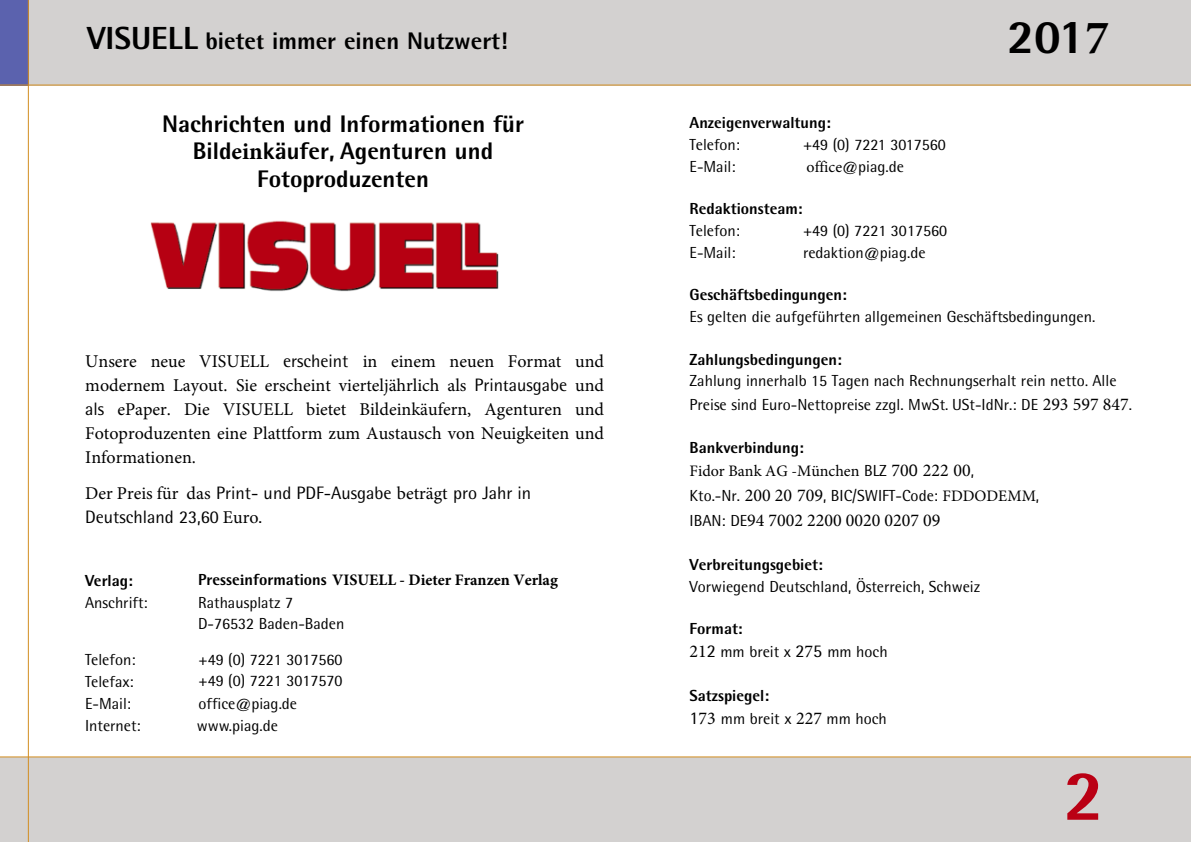
<style>
.page{position:relative;width:1191px;height:842px;background:#fff}
.page>*{position:absolute;margin:0;border:0;box-sizing:border-box;transform-origin:0 0}
.t1{font:800 72px "AT Rotis Semi Sans";color:#ba0014}
.t2{font:800 48px "AT Rotis Semi Sans";color:#000}
.t3{font:800 24px/27.2px "AT Rotis Semi Sans";color:#000;text-align:center}
.t4{font:18px/24px "Minion Pro";color:#000;text-align:justify}
.t5{font:18px/24px "AT Rotis Semi Sans";color:#000}
.t6{font:16px/22px "AT Rotis Semi Sans";color:#000}
.t7{font:800 16px "AT Rotis Semi Sans";color:#000}
.t8{font:700 16px "Minion Pro";color:#000}
.t9{font:16px "Minion Pro";color:#000}
.s1{font-size:32px}
.s2{font-family:"Minion Pro";font-weight:700}
.s3{font-family:"AT Rotis Semi Sans"}
.s4{font-family:"Minion Pro"}
.s5{font-family:"AT Rotis Semi Sans";font-weight:800}
.s6{font-weight:800}
.s7{font-family:"Minion Pro";font-size:18px}
.s8{font-size:18px}
.s9{font-family:"AT Rotis Semi Sans";font-size:18px}
.s10{font-family:"AT Rotis Semi Sans";font-size:16px}
</style>
<div class="page">
<div style="left:0;top:0;width:1191px;height:85px;background:#d3d1d0"></div>
<div style="left:0;top:0;width:28px;height:85px;background:#5b62ae"></div>
<div style="left:0;top:757px;width:1191px;height:85px;background:#d3d1d0"></div>
<hr style="left:28px;top:0;width:1px;height:842px;background:#d28d20">
<hr style="left:0;top:85px;width:1191px;height:1px;background:#d28d20">
<hr style="left:0;top:756px;width:1191px;height:1px;background:#d28d20">
<img style="left:150px;top:220px;width:349px;height:72px">
<h3 class="t3" style="left:87px;top:30px;width:422px"><span class="s1">VISUELL</span> biete<span class="s2">t</span> immer einen Nutzwert!</h3>
<h3 class="t3" style="left:162px;top:113px;width:363px">Nachrichten und Informationen für<br>Bild<span class="s2">ein</span>käufer, Agenturen und<br>Fotoproduzenten</h3>
<p class="t4" style="left:85px;top:349px;width:520px">Unsere neue VISUELL <span class="s3">erscheint</span> in einem neuen Format und modernem Layout. Sie erscheint vierteljährlich als <span class="s3">Prin</span>t<span class="s3">ausgabe</span> und <span class="s3">als</span> ePaper. Die VISUELL bietet Bildeinkäufern, Agenturen und Fotoproduzenten eine Plattform zum Austausch von Neuigkeiten und Informationen.</p>
<p class="t5" style="left:85px;top:482px;width:447px"><span class="s4">Der Preis für das</span> Print- und PDF-Ausgabe <span class="s4">beträgt</span> pro Jahr in<br>Deutschland 23,60 <span class="s4">Euro</span>.</p>
<p class="t7" style="left:85px;top:575px;width:49px">Verlag:</p>
<p class="t6" style="left:85px;top:594px;width:64px">Anschrift:</p>
<p class="t8" style="left:198px;top:569px;width:361px"><span class="s5">Presse</span>i<span class="s5">nformations</span> VISUELL - Dieter Franzen Verlag</p>
<p class="t6" style="left:198px;top:593px;width:148px">Rathausplatz 7<br>D-76532 Baden-Baden</p>
<p class="t6" style="left:85px;top:650px;width:57px">Telefon:<br>Telefax:<br>E-Mail:<br>Internet:</p>
<p class="t6" style="left:197px;top:650px;width:147px">+49 (0) 7221 3017560 +49 (0) 7221 3017570 office@piag.de www.piag.de</p>
<h2 class="t2" style="left:1007px;top:20px;width:103px">201<span class="s2">7</span></h2>
<p class="t7" style="left:689px;top:117px;width:143px">Anzeigenverwaltung:</p>
<p class="t6" style="left:689px;top:135px;width:52px">Telefon:</p>
<p class="t6" style="left:803px;top:135px;width:144px">+49 (0) 7221 3017560</p>
<p class="t6" style="left:689px;top:157px;width:47px">E-Mail:</p>
<p class="t6" style="left:806px;top:157px;width:99px"><span class="s4">office</span>@piag.de</p>
<p class="t7" style="left:689px;top:203px;width:115px">Redaktionsteam:</p>
<p class="t6" style="left:689px;top:221px;width:52px">Telefon:<br>E-Mail:</p>
<p class="t6" style="left:803px;top:221px;width:146px">+49 (0) 7221 3017560 redaktion@piag.de</p>
<p class="t7" style="left:689px;top:289px;width:159px">Geschäftsbedingungen:</p>
<p class="t6" style="left:689px;top:308px;width:407px">Es gelten die aufgeführten allgemeinen Geschäfts bedingungen.</p>
<p class="t6" style="left:689px;top:350px;width:428px;line-height:21.2px"><span class="s6">Zahlungsbedingungen:<br></span>Zahlung innerhalb 15 Tagen nach Rechnungs erhalt rein netto<span class="s4">.</span> Alle</p>
<p class="t6" style="left:689px;top:395px;width:444px">Preise sind Euro-Nettopreise zzgl. MwSt. USt-IdNr.: DE <span class="s7">293 597 847</span>.</p>
<p class="t7" style="left:689px;top:442px;width:116px">Bankverbindung:</p>
<p class="t9" style="left:689px;top:460px;width:286px">Fidor Bank AG -München <span class="s3">BLZ</span> <span class="s8">70</span><span class="s9">0</span> <span class="s8">222 00</span><span class="s3">,</span></p>
<p class="t6" style="left:689px;top:486px;width:351px">Kto.-Nr. <span class="s7">200 20 709</span>, BIC/SWIFT-Code: <span class="s4">FDDODEMM</span>,</p>
<p class="t4" style="left:689px;top:508px;width:252px"><span class="s10">IBAN: DE</span>94 7002 2200 0020 0207 09</p>
<p class="t7" style="left:689px;top:559px;width:135px">Verbreitungsgebiet:</p>
<p class="t6" style="left:689px;top:577px;width:292px">Vorwiegend Deutschland, Österreich, Schweiz</p>
<p class="t6" style="left:689px;top:619px;width:200px;line-height:23.2px"><span class="s6">Format:<br></span><span class="s7">21</span><span class="s8">2</span> mm breit x <span class="s8">2</span><span class="s7">7</span><span class="s8">5</span> mm hoch</p>
<p class="t6" style="left:689px;top:686px;width:199px;line-height:23.2px"><span class="s6">Satzspiegel:<br></span><span class="s8">1</span><span class="s7">73</span> mm breit x <span class="s7">227</span> mm hoch</p>
<h1 class="t1" style="left:1063px;top:770px;width:42px">2</h1>
</div>
